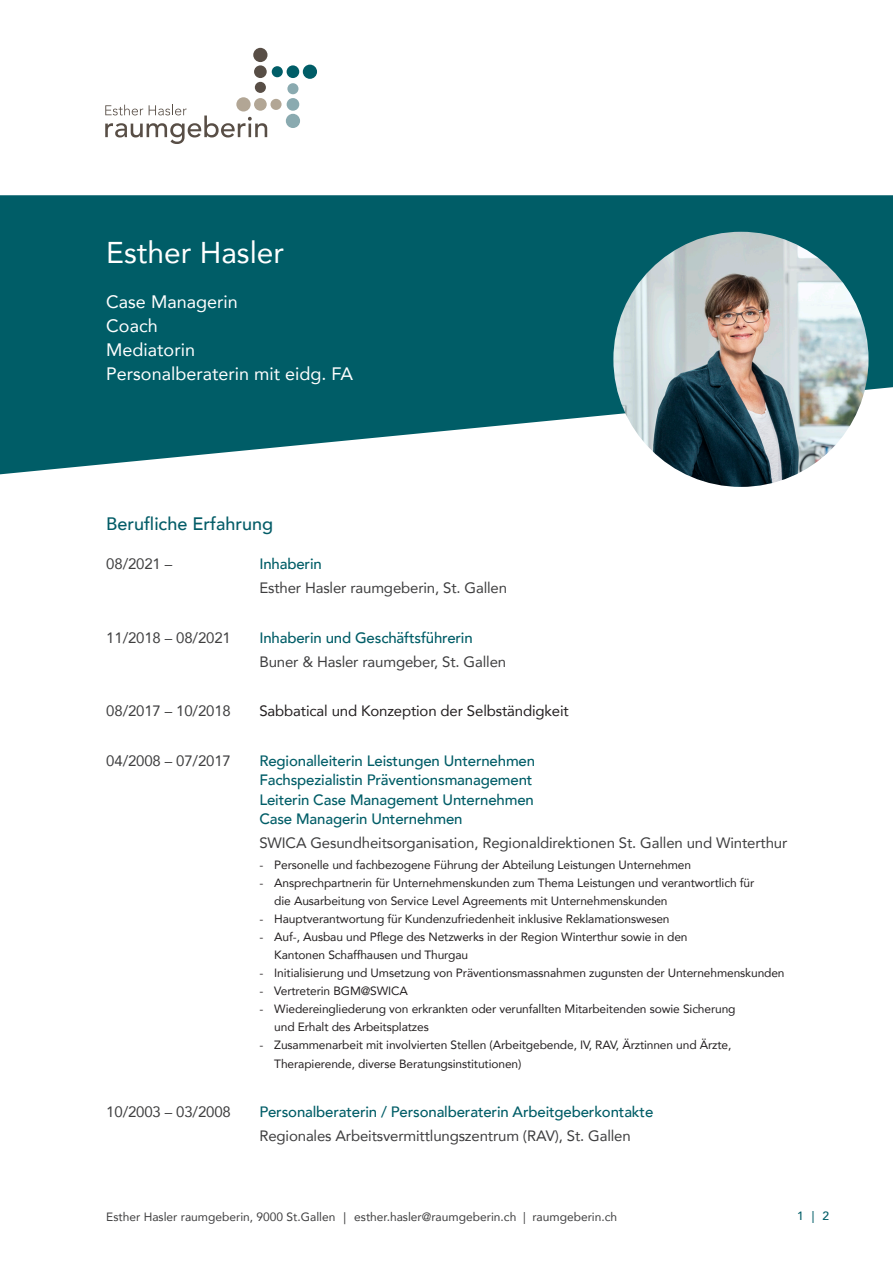
<style>
.page{position:relative;width:893px;height:1263px;background:#fff}
.page>*{position:absolute;margin:0;border:0;box-sizing:border-box;transform-origin:0 0}
._01_Titel_gross_nega{font:30px "Avenir";color:#fff}
._02_Lead_12pt{font:18px/24px "Avenir";color:#fff}
.t1{font:500 18px "Avenir";color:#035c67}
.t2{font:15px "Avenir";letter-spacing:-.01em;color:#3e3e3f}
.t3{font:500 15px "Avenir";letter-spacing:-.01em;color:#005d67}
.t4{font:15px "Avenir";letter-spacing:-.01em;color:#231f20}
.t5{font:12px/18px "Avenir";letter-spacing:-.01em;color:#231f20}
.t6{font:12px "Avenir";color:#3e3e3f}
.t7{font:500 12px "Avenir";color:#005d67}
</style>
<div class="page">
<svg style="left:0;top:195px;width:893px;height:279px;background:#1f7179"></svg>
<svg style="left:105px;top:105px;width:162px;height:39px"></svg>
<div style="left:253px;top:48px;width:14px;height:14px;background:#584e46;border-radius:50%"></div>
<div style="left:272px;top:66px;width:11px;height:11px;background:#005d67;border-radius:50%"></div>
<div style="left:287px;top:65px;width:12px;height:13px;background:#005d67;border-radius:50%"></div>
<div style="left:303px;top:65px;width:14px;height:14px;background:#005d67;border-radius:50%"></div>
<div style="left:254px;top:65px;width:13px;height:13px;background:#584e46;border-radius:50%"></div>
<div style="left:287px;top:83px;width:11px;height:11px;background:#8aaab0;border-radius:50%"></div>
<div style="left:255px;top:82px;width:11px;height:11px;background:#584e46;border-radius:50%"></div>
<div style="left:287px;top:98px;width:12px;height:13px;background:#8aaab0;border-radius:50%"></div>
<div style="left:236px;top:97px;width:15px;height:14px;background:#b2a695;border-radius:50%"></div>
<div style="left:254px;top:98px;width:13px;height:13px;background:#b2a695;border-radius:50%"></div>
<div style="left:270px;top:99px;width:12px;height:11px;background:#b2a695;border-radius:50%"></div>
<div style="left:286px;top:114px;width:14px;height:14px;background:#8aaab0;border-radius:50%"></div>
<img style="left:613px;top:232px;width:255px;height:255px;border-radius:128px">
<p class="_01_Titel_gross_nega" style="left:106px;top:228px;width:179px">Esther Hasler</p>
<p class="_02_Lead_12pt" style="left:106px;top:289px;width:248px">Case Managerin<br>Coach<br>Mediatorin<br>Personalberaterin mit eidg. FA</p>
<p class="t1" style="left:106px;top:509px;width:168px">Berufliche Erfahrung</p>
<p class="t2" style="left:106px;top:552px;width:68px">08/2021 –</p>
<p class="t3" style="left:259px;top:551px;width:64px">Inhaberin</p>
<p class="t2" style="left:259px;top:576px;width:249px">Esther Hasler raumgeberin, St. Gallen</p>
<p class="t2" style="left:106px;top:626px;width:126px">11/2018 – 08/2021</p>
<p class="t3" style="left:259px;top:625px;width:215px">Inhaberin und Geschäftsführerin</p>
<p class="t2" style="left:259px;top:650px;width:248px">Buner &amp; Hasler raumgeber, St. Gallen</p>
<p class="t2" style="left:106px;top:699px;width:126px">08/2017 – 10/2018</p>
<p class="t4" style="left:259px;top:699px;width:311px">Sabbatical und Konzeption der Selbständigkeit</p>
<p class="t2" style="left:106px;top:749px;width:126px">04/2008 – 07/2017</p>
<p class="t3" style="left:259px;top:748px;width:277px">Regionalleiterin Leistungen Unternehmen</p>
<p class="t3" style="left:259px;top:767px;width:275px">Fachspezialistin Präventionsmanagement</p>
<p class="t3" style="left:259px;top:787px;width:276px">Leiterin Case Management Unternehmen</p>
<p class="t3" style="left:259px;top:806px;width:205px">Case Managerin Unternehmen</p>
<p class="t2" style="left:259px;top:831px;width:529px">SWICA Gesundheitsorganisation, Regionaldirektionen St. Gallen und Winterthur</p>
<p class="t5" style="left:259px;top:856px;width:433px">- Personelle und fachbezogene Führung der Abteilung Leistungen Unternehmen</p>
<p class="t5" style="left:274px;top:874px;width:481px;text-indent:-15px">- Ansprechpartnerin für Unternehmenskunden zum Thema Leistungen und verantwortlich für die Ausarbeitung von Service Level Agreements mit Unternehmenskunden</p>
<p class="t5" style="left:259px;top:910px;width:412px">- Hauptverantwortung für Kundenzufriedenheit inklusive Reklamationswesen</p>
<p class="t5" style="left:274px;top:928px;width:415px;text-indent:-15px">- Auf-, Ausbau und Pflege des Netzwerks in der Region Winterthur sowie in den<br>Kantonen Schaffhausen und Thurgau</p>
<p class="t5" style="left:259px;top:964px;width:527px">- Initialisierung und Umsetzung von Präventionsmassnahmen zugunsten der Unternehmenskunden</p>
<p class="t5" style="left:259px;top:982px;width:150px">- Vertreterin BGM@SWICA</p>
<p class="t5" style="left:274px;top:1000px;width:463px;text-indent:-15px">- Wiedereingliederung von erkrankten oder verunfallten Mitarbeitenden sowie Sicherung und Erhalt des Arbeitsplatzes</p>
<p class="t5" style="left:274px;top:1036px;width:459px;text-indent:-15px">- Zusammenarbeit mit involvierten Stellen (Arbeitgebende, IV, RAV, Ärztinnen und Ärzte,<br>Therapierende, diverse Beratungsinstitutionen)</p>
<p class="t2" style="left:106px;top:1100px;width:126px">10/2003 – 03/2008</p>
<p class="t3" style="left:259px;top:1099px;width:395px">Personalberaterin / Personalberaterin Arbeitgeberkontakte</p>
<p class="t2" style="left:259px;top:1124px;width:373px">Regionales Arbeitsvermittlungszentrum (RAV), St. Gallen</p>
<p class="t6" style="left:106px;top:1207px;width:512px">Esther Hasler raumgeberin, 9000 St.Gallen ︱ esther.hasler@raumgeberin.ch | raumgeberin.ch</p>
<p class="t7" style="left:797px;top:1206px;width:34px">1 ︱ 2</p>
</div>
